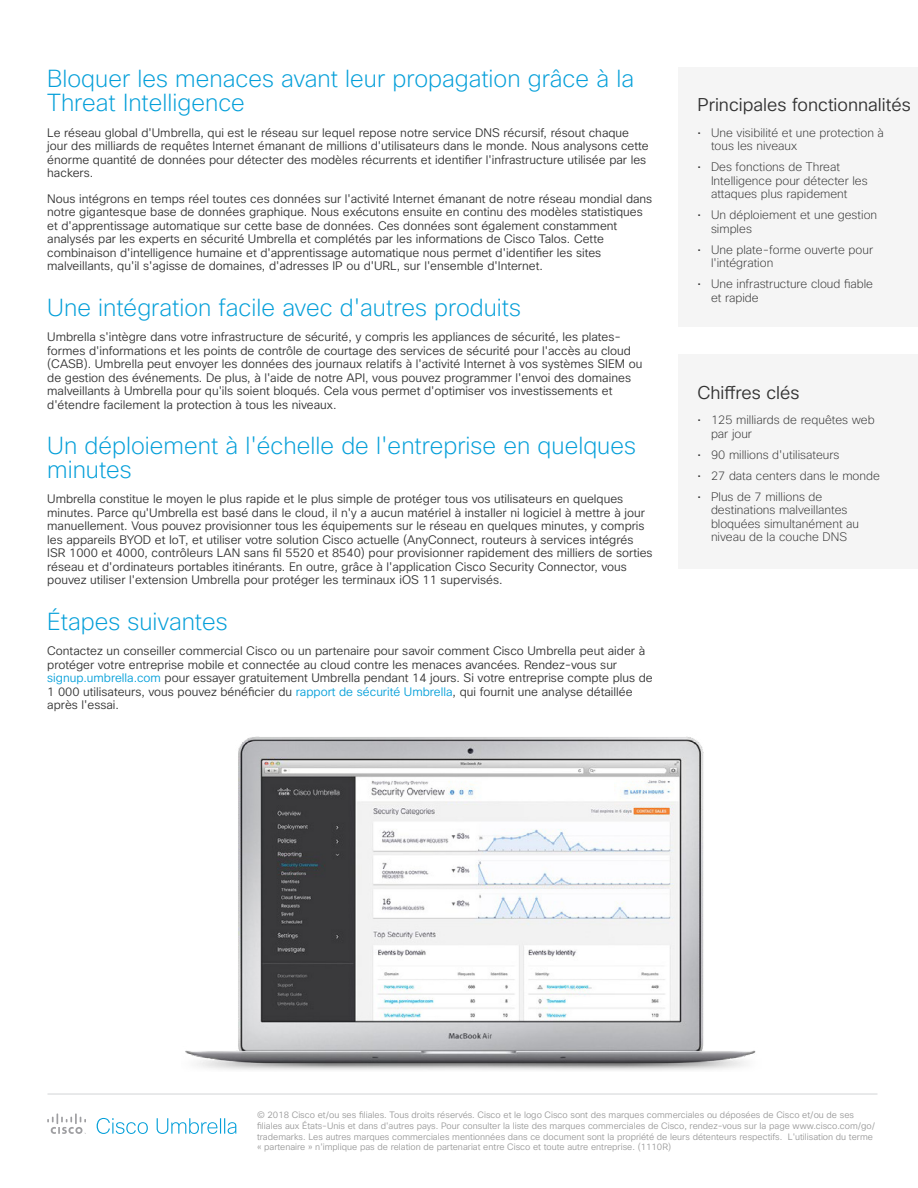
<style>
.page{position:relative;width:918px;height:1188px;background:#fff}
.page>*{position:absolute;margin:0;border:0;box-sizing:border-box;transform-origin:0 0}
.Paragraph_Style8{font:200 24px/24px "Cisco Sans";color:#049fd9}
.Paragraph_Style18{font:300 18px "Cisco Sans";color:#333}
.Paragraph_Style29{font:300 12px/13.5px "Cisco Sans";color:#333}
.Paragraph_Style27{font:300 12px/13.5px "Cisco Sans";color:#333}
.Paragraph_Style28{font:300 12px/13.5px "Cisco Sans";color:#333}
.Paragraph_Style30{font:300 12px/13.5px "Cisco Sans";color:#333}
.Paragraph_Style12{font:300 12px/13.5px "Cisco Sans";color:#333}
.Paragraph_Style26{font:200 12px/13.5px "Cisco Sans";color:#333}
.Paragraph_Style20{font:200 12px/13.5px "Cisco Sans";color:#333}
.Paragraph_Style25{font:200 12px "Cisco Sans";color:#333}
.Paragraph_Style19{font:200 12px/13.5px "Cisco Sans";color:#333}
.Paragraph_Style22{font:200 12px/13.5px "Cisco Sans";color:#333}
.Paragraph_Style23{font:200 12px/13.5px "Cisco Sans";color:#333}
.Paragraph_Style21{font:200 12px/13.5px "Cisco Sans";color:#333}
.Paragraph_Style24{font:200 12px/13.5px "Cisco Sans";color:#333}
.t1{font:300 9px/10.8px "Cisco Sans";color:#999}
.s1{color:#049fd9}
</style>
<div class="page">
<img style="left:185px;top:736px;width:571px;height:335px">
<svg style="left:47px;top:1113px;width:39px;height:21px"></svg>
<svg style="left:97px;top:1118px;width:51px;height:16px"></svg>
<svg style="left:157px;top:1118px;width:79px;height:16px"></svg>
<hr style="left:48px;top:1093px;width:830px;height:2px;background:#e1e2e4">
<div style="left:678px;top:67px;width:240px;height:260px;background:#f5f5f5"></div>
<div style="left:678px;top:355px;width:240px;height:214px;background:#f5f5f5"></div>
<p class="Paragraph_Style8" style="left:47px;top:68px;width:588px">Bloquer les menaces avant leur propagation grâce à la<br>Threat Intelligence</p>
<p class="Paragraph_Style12" style="left:47px;top:126px;width:603px">Le réseau global d'Umbrella, qui est le réseau sur lequel repose notre service DNS récursif, résout chaque jour des milliards de requêtes Internet émanant de millions d'utilisateurs dans le monde. Nous analysons cette énorme quantité de données pour détecter des modèles récurrents et identifier l'infrastructure utilisée par les hackers.</p>
<p class="Paragraph_Style27" style="left:47px;top:192px;width:607px">Nous intégrons en temps réel toutes ces données sur l'activité Internet émanant de notre réseau mondial dans notre gigantesque base de données graphique. Nous exécutons ensuite en continu des modèles statistiques et d'apprentissage automatique sur cette base de données. Ces données sont également constamment analysés par les experts en sécurité Umbrella et complétés par les informations de Cisco Talos. Cette combinaison d'intelligence humaine et d'apprentissage automatique nous permet d'identifier les sites malveillants, qu'il s'agisse de domaines, d'adresses IP ou d'URL, sur l'ensemble d'Internet.</p>
<p class="Paragraph_Style8" style="left:47px;top:296px;width:475px">Une intégration facile avec d'autres produits</p>
<p class="Paragraph_Style28" style="left:47px;top:330px;width:597px">Umbrella s'intègre dans votre infrastructure de sécurité, y compris les appliances de sécurité, les plates&shy;formes d'informations et les points de contrôle de courtage des services de sécurité pour l'accès au cloud (CASB). Umbrella peut envoyer les données des journaux relatifs à l'activité Internet à vos systèmes SIEM ou de gestion des événements. De plus, à l'aide de notre API, vous pouvez programmer l'envoi des domaines malveillants à Umbrella pour qu'ils soient bloqués. Cela vous permet d'optimiser vos investissements et d'étendre facilement la protection à tous les niveaux.</p>
<p class="Paragraph_Style8" style="left:47px;top:434px;width:590px">Un déploiement à l'échelle de l'entreprise en quelques minutes</p>
<p class="Paragraph_Style29" style="left:47px;top:493px;width:607px">Umbrella constitue le moyen le plus rapide et le plus simple de protéger tous vos utilisateurs en quelques minutes. Parce qu'Umbrella est basé dans le cloud, il n'y a aucun matériel à installer ni logiciel à mettre à jour manuellement. Vous pouvez provisionner tous les équipements sur le réseau en quelques minutes, y compris les appareils BYOD et IoT, et utiliser votre solution Cisco actuelle (AnyConnect, routeurs à services intégrés ISR 1000 et 4000, contrôleurs LAN sans fil 5520 et 8540) pour provisionner rapidement des milliers de sorties réseau et d'ordinateurs portables itinérants. En outre, grâce à l'application Cisco Security Connector, vous pouvez utiliser l'extension Umbrella pour protéger les terminaux iOS 11 supervisés.</p>
<p class="Paragraph_Style8" style="left:47px;top:610px;width:182px">Étapes suivantes</p>
<p class="Paragraph_Style30" style="left:47px;top:645px;width:607px">Contactez un conseiller commercial Cisco ou un partenaire pour savoir comment Cisco Umbrella peut aider à protéger votre entreprise mobile et connectée au cloud contre les menaces avancées. Rendez-vous sur <span class="s1">signup.umbrella.com</span> pour essayer gratuitement Umbrella pendant 14 jours. Si votre entreprise compte plus de 1 000 utilisateurs, vous pouvez bénéficier du <span class="s1">rapport de sécurité Umbrella</span>, qui fournit une analyse détaillée après l'essai.</p>
<p class="Paragraph_Style18" style="left:698px;top:93px;width:215px">Principales fonctionnalités</p>
<p class="Paragraph_Style19" style="left:711px;top:126px;width:174px;text-indent:-14px">• Une visibilité et une protection à tous les niveaux</p>
<p class="Paragraph_Style20" style="left:711px;top:160px;width:158px;text-indent:-14px">• Des fonctions de Threat<br>Intelligence pour détecter les attaques plus rapidement</p>
<p class="Paragraph_Style21" style="left:711px;top:208px;width:168px;text-indent:-14px">• Un déploiement et une gestion simples</p>
<p class="Paragraph_Style22" style="left:711px;top:243px;width:164px;text-indent:-14px">• Une plate-forme ouverte pour l'intégration</p>
<p class="Paragraph_Style23" style="left:711px;top:277px;width:164px;text-indent:-14px">• Une infrastructure cloud fiable et rapide</p>
<p class="Paragraph_Style18" style="left:698px;top:381px;width:104px">Chiffres clés</p>
<p class="Paragraph_Style24" style="left:711px;top:414px;width:165px;text-indent:-14px">• 125 milliards de requêtes web par jour</p>
<p class="Paragraph_Style25" style="left:698px;top:447px;width:144px">• 90 millions d'utilisateurs</p>
<p class="Paragraph_Style25" style="left:698px;top:468px;width:184px">• 27 data centers dans le monde</p>
<p class="Paragraph_Style26" style="left:711px;top:490px;width:150px;text-indent:-14px">• Plus de 7 millions de destinations malveillantes bloquées simultanément au niveau de la couche DNS</p>
<p class="t1" style="left:257px;top:1110px;width:620px">© 2018 Cisco et/ou ses filiales. Tous droits réservés. Cisco et le logo Cisco sont des marques commerciales ou déposées de Cisco et/ou de ses filiales aux États-Unis et dans d'autres pays. Pour consulter la liste des marques commerciales de Cisco, rendez-vous sur la page www.cisco.com/go/ trademarks. Les autres marques commerciales mentionnées dans ce document sont la propriété de leurs détenteurs respectifs. L'utilisation du terme « partenaire » n'implique pas de relation de partenariat entre Cisco et toute autre entreprise. (1110R)</p>
</div>
